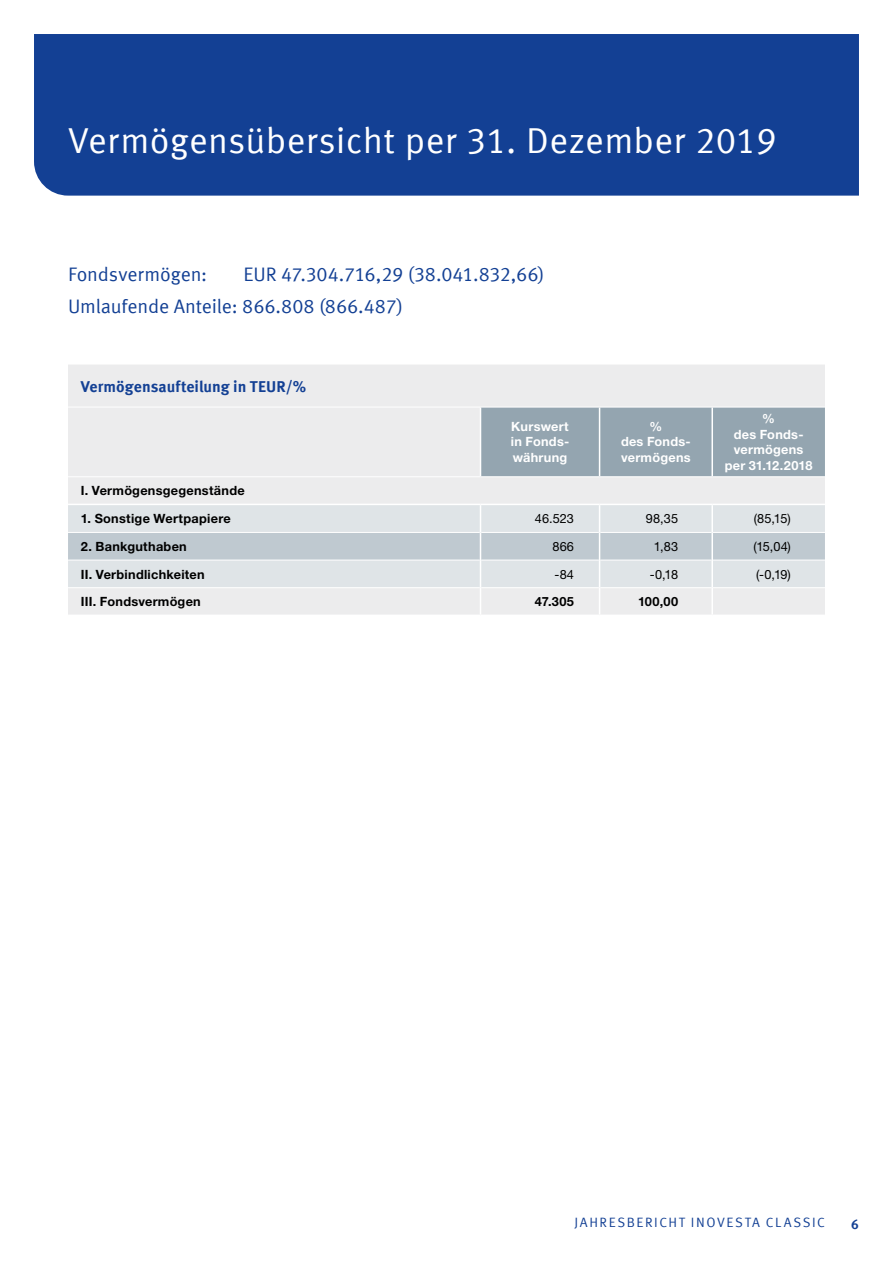
<style>
.page{position:relative;width:893px;height:1263px;background:#fff}
.page>*{position:absolute;margin:0;border:0;box-sizing:border-box;transform-origin:0 0}
.t1{font:36px "Meta Offc Pro Norm";letter-spacing:.01em;color:#fff}
.t2{font:19.5px/32px "Meta Offc Pro Norm";letter-spacing:-.01em;color:#134094}
.t3{font:700 15.75px "Meta Offc Pro";color:#134094}
.t4{font:13.5px "Meta Offc Pro Norm";letter-spacing:.115em;color:#134094}
.t5{font:700 13.5px "Meta Offc Pro";color:#134094}
.t6{font:700 12.75px "Helvetica Neue LTW1 G";letter-spacing:.02em;color:#000}
.t7{font:700 12.75px/15.9px "Helvetica Neue LTW1 G";letter-spacing:.02em;color:#fff;text-align:center}
.t8{font:12.75px "Helvetica Neue LTW1 G";letter-spacing:.01em;color:#000}
</style>
<div class="page">
<div style="left:34px;top:34px;width:825px;height:162px;background:#134094"></div>
<div style="left:68px;top:365px;width:757px;height:139px;background:#ececed"></div>
<div style="left:481px;top:408px;width:344px;height:68px;background:#94a5b0"></div>
<hr style="left:68px;top:407px;width:412px;height:1px;background:#fff">
<hr style="left:480px;top:407px;width:120px;height:1px;background:#fff">
<hr style="left:600px;top:407px;width:112px;height:1px;background:#fff">
<hr style="left:712px;top:407px;width:113px;height:1px;background:#fff">
<hr style="left:68px;top:476px;width:412px;height:1px;background:#fff">
<hr style="left:480px;top:476px;width:120px;height:1px;background:#fff">
<hr style="left:600px;top:476px;width:112px;height:1px;background:#fff">
<hr style="left:712px;top:476px;width:113px;height:1px;background:#fff">
<hr style="left:480px;top:407px;width:1px;height:69px;background:#fff">
<hr style="left:599px;top:407px;width:1px;height:69px;background:#fff">
<svg style="left:68px;top:505px;width:757px;height:110px;background:#dbe0e3"></svg>
<hr style="left:711px;top:407px;width:2px;height:69px;background:#fff">
<hr style="left:711px;top:505px;width:2px;height:27px;background:#fff">
<hr style="left:711px;top:532px;width:2px;height:28px;background:#fff">
<hr style="left:711px;top:560px;width:2px;height:28px;background:#fff">
<hr style="left:711px;top:588px;width:2px;height:27px;background:#fff">
<h1 class="t1" style="left:68px;top:113px;width:710px">Vermögensübersicht per 31. Dezember 2019</h1>
<h2 class="t2" style="left:68px;top:257px;width:478px;text-indent:176px">EUR 47.304.716,29 (38.041.832,66)<br>Umlaufende Anteile: 866.808 (866.487)</h2>
<h2 class="t2" style="left:68px;top:257px;width:141px">Fondsvermögen:</h2>
<p class="t3" style="left:81px;top:374px;width:227px">Vermögensaufteilung in TEUR/%</p>
<p class="t7" style="left:511px;top:418px;width:60px;text-align:justify">Kurswert in Fonds&shy;währung</p>
<p class="t7" style="left:621px;top:418px;width:71px">%<br>des Fonds&shy;vermögens</p>
<p class="t7" style="left:725px;top:410px;width:89px">%<br>des Fonds&shy;vermögens per 31.12.2018</p>
<p class="t6" style="left:81px;top:483px;width:165px">I. Vermögensgegenstände</p>
<p class="t6" style="left:81px;top:511px;width:152px">1. Sonstige Wertpapiere</p>
<p class="t8" style="left:535px;top:511px;width:41px">46.523</p>
<p class="t8" style="left:646px;top:511px;width:34px">98,35</p>
<p class="t8" style="left:754px;top:511px;width:39px">(85,15)</p>
<p class="t6" style="left:81px;top:538px;width:108px">2. Bankguthaben</p>
<p class="t8" style="left:552px;top:538px;width:23px">866</p>
<p class="t8" style="left:654px;top:538px;width:26px">1,83</p>
<p class="t8" style="left:753px;top:538px;width:39px">(15,04)</p>
<p class="t6" style="left:81px;top:566px;width:125px">II. Verbindlichkeiten</p>
<p class="t8" style="left:554px;top:566px;width:21px">-84</p>
<p class="t8" style="left:650px;top:566px;width:30px">-0,18</p>
<p class="t8" style="left:756px;top:566px;width:36px">(-0,19)</p>
<p class="t6" style="left:81px;top:594px;width:122px">III. Fondsvermögen</p>
<p class="t6" style="left:535px;top:594px;width:41px">47.305</p>
<p class="t6" style="left:638px;top:594px;width:42px">100,00</p>
<p class="t4" style="left:574px;top:1211px;width:162px">JAHRESBERICHT Inovesta</p>
<p class="t4" style="left:766px;top:1211px;width:27px">Classic</p>
<p class="t5" style="left:851px;top:1214px;width:9px">6</p>
</div>
